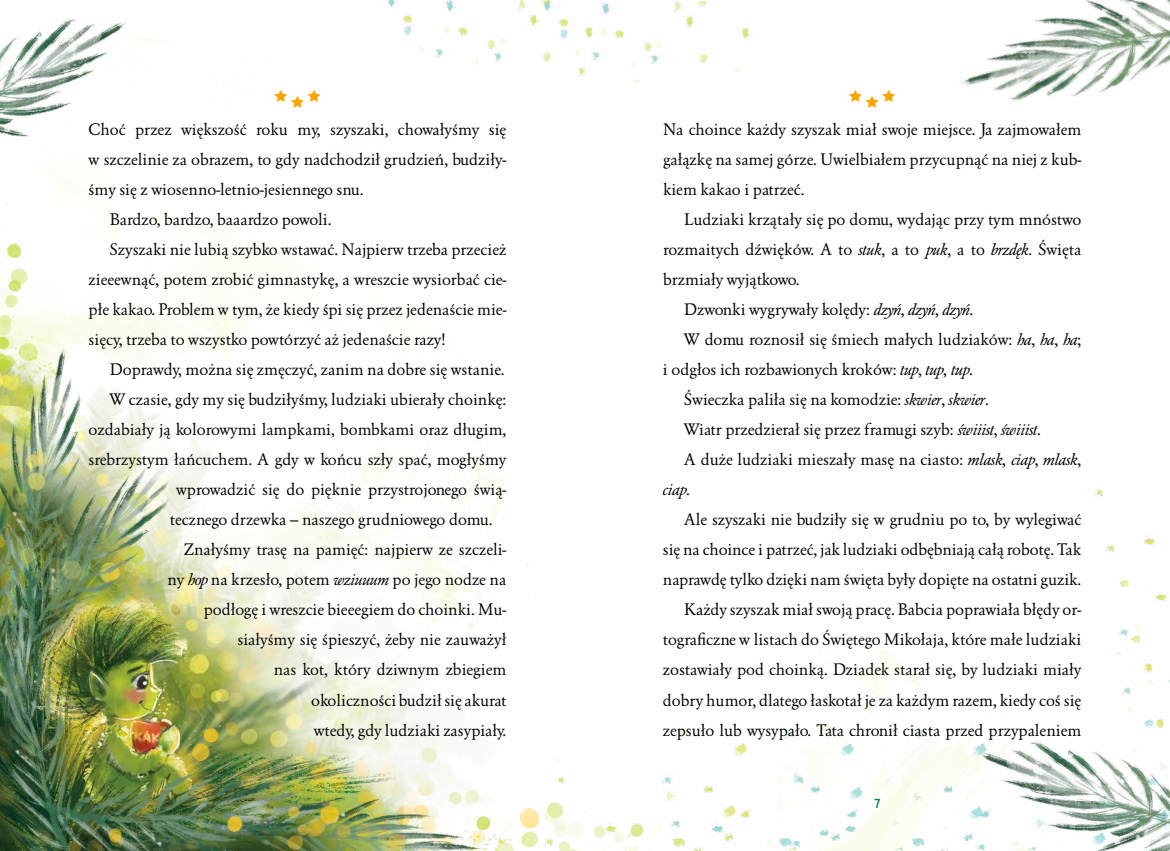
<style>
.page{position:relative;width:1170px;height:851px;background:#fff}
.page>*{position:absolute;margin:0;border:0;box-sizing:border-box;transform-origin:0 0}
.t1{font:15px/30px "EFN Garamo OT";color:#000;text-align:justify}
.t2{font:italic 15px "EFN Garamo OT";color:#000}
.t3{font:13.75px "Billy PL";color:#00825e}
.s1{font-style:italic}
.s2{font-style:normal}
</style>
<div class="page">
<img style="left:0;top:0;width:1169px;height:850px">
<img style="left:940px;top:0;width:229px;height:152px">
<svg style="left:274px;top:89px;width:46px;height:18px"></svg>
<svg style="left:849px;top:89px;width:46px;height:18px"></svg>
<p class="t1" style="left:89px;top:114px;width:419px">Choć przez większość roku my, szyszaki, chowałyśmy się</p>
<p class="t1" style="left:89px;top:144px;width:419px">w szczelinie za obrazem, to gdy nadchodził grudzień, budziły-</p>
<p class="t1" style="left:89px;top:174px;width:276px">śmy się z wiosenno-letnio-jesiennego snu.</p>
<p class="t1" style="left:110px;top:204px;width:223px">Bardzo, bardzo, baaardzo powoli.</p>
<p class="t1" style="left:110px;top:234px;width:398px">Szyszaki nie lubią szybko wstawać. Najpierw trzeba przecież</p>
<p class="t1" style="left:89px;top:264px;width:419px">zieeewnąć, potem zrobić gimnastykę, a wreszcie wysiorbać cie-</p>
<p class="t1" style="left:89px;top:294px;width:419px">płe kakao. Problem w tym, że kiedy śpi się przez jedenaście mie-</p>
<p class="t1" style="left:89px;top:324px;width:358px">sięcy, trzeba to wszystko powtórzyć aż jedenaście razy!</p>
<p class="t1" style="left:110px;top:354px;width:396px">Doprawdy, można się zmęczyć, zanim na dobre się wstanie.</p>
<p class="t1" style="left:110px;top:384px;width:398px">W czasie, gdy my się budziłyśmy, ludziaki ubierały choinkę:</p>
<p class="t1" style="left:89px;top:414px;width:419px">ozdabiały ją kolorowymi lampkami, bombkami oraz długim,</p>
<p class="t1" style="left:89px;top:444px;width:419px">srebrzystym łańcuchem. A gdy w końcu szły spać, mogłyśmy</p>
<p class="t1" style="left:176px;top:474px;width:332px">wprowadzić się do pięknie przystrojonego świą-</p>
<p class="t1" style="left:170px;top:504px;width:324px">tecznego drzewka – naszego grudniowego domu.</p>
<p class="t1" style="left:184px;top:534px;width:324px">Znałyśmy trasę na pamięć: najpierw ze szczeli-</p>
<p class="t1" style="left:167px;top:564px;width:340px">ny <span class="s1">hop</span> na krzesło, potem <span class="s1">wziuuum</span> po jego nodze na</p>
<p class="t1" style="left:204px;top:594px;width:304px">podłogę i wreszcie bieeegiem do choinki. Mu-</p>
<p class="t1" style="left:237px;top:624px;width:270px">siałyśmy się śpieszyć, żeby nie zauważył</p>
<p class="t1" style="left:274px;top:654px;width:234px">nas kot, który dziwnym zbiegiem</p>
<p class="t1" style="left:311px;top:684px;width:197px">okoliczności budził się akurat</p>
<p class="t1" style="left:314px;top:714px;width:194px">wtedy, gdy ludziaki zasypiały.</p>
<p class="t1" style="left:663px;top:114px;width:420px">Na choince każdy szyszak miał swoje miejsce. Ja zajmowałem gałązkę na samej górze. Uwielbiałem przycupnąć na niej z kub&shy;kiem kakao i patrzeć.</p>
<p class="t1" style="left:684px;top:204px;width:398px">Ludziaki krzątały się po domu, wydając przy tym mnóstwo</p>
<p class="t1" style="left:663px;top:234px;width:420px">rozmaitych dźwięków. A to <span class="s1">stuk</span>, a to <span class="s1">puk</span>, a to <span class="s1">brzdęk</span>. Święta</p>
<p class="t1" style="left:663px;top:264px;width:138px">brzmiały wyjątkowo.</p>
<p class="t1" style="left:684px;top:294px;width:291px">Dzwonki wygrywały kolędy: <span class="s1">dzyń</span>, <span class="s1">dzyń</span>, <span class="s1">dzyń</span>.</p>
<p class="t1" style="left:684px;top:324px;width:398px">W domu roznosił się śmiech małych ludziaków: <span class="s1">ha</span>, <span class="s1">ha</span>, <span class="s1">ha</span>;</p>
<p class="t1" style="left:663px;top:354px;width:311px">i odgłos ich rozbawionych kroków: <span class="s1">tup</span>, <span class="s1">tup</span>, <span class="s1">tup</span>.</p>
<p class="t1" style="left:684px;top:384px;width:306px">Świeczka paliła się na komodzie: <span class="s1">skwier</span>, <span class="s1">skwier</span>.</p>
<p class="t1" style="left:684px;top:414px;width:358px">Wiatr przedzierał się przez framugi szyb: <span class="s1">świiist</span>, <span class="s1">świiist</span>.</p>
<p class="t1" style="left:684px;top:444px;width:398px">A duże ludziaki mieszały masę na ciasto: <span class="s1">mlask</span>, <span class="s1">ciap</span>, <span class="s1">mlask</span>,</p>
<p class="t2" style="left:663px;top:480px;width:28px">ciap<span class="s2">.</span></p>
<p class="t1" style="left:684px;top:504px;width:398px">Ale szyszaki nie budziły się w grudniu po to, by wylegiwać</p>
<p class="t1" style="left:663px;top:534px;width:420px">się na choince i patrzeć, jak ludziaki odbębniają całą robotę. Tak</p>
<p class="t1" style="left:663px;top:564px;width:420px">naprawdę tylko dzięki nam święta były dopięte na ostatni guzik.</p>
<p class="t1" style="left:684px;top:594px;width:398px">Każdy szyszak miał swoją pracę. Babcia poprawiała błędy or-</p>
<p class="t1" style="left:663px;top:624px;width:420px">tograficzne w listach do Świętego Mikołaja, które małe ludziaki</p>
<p class="t1" style="left:663px;top:654px;width:420px">zostawiały pod choinką. Dziadek starał się, by ludziaki miały</p>
<p class="t1" style="left:663px;top:684px;width:420px">dobry humor, dlatego łaskotał je za każdym razem, kiedy coś się</p>
<p class="t1" style="left:663px;top:714px;width:420px">zepsuło lub wysypało. Tata chronił ciasta przed przypaleniem</p>
<p class="t3" style="left:874px;top:796px;width:8px">7</p>
</div>
